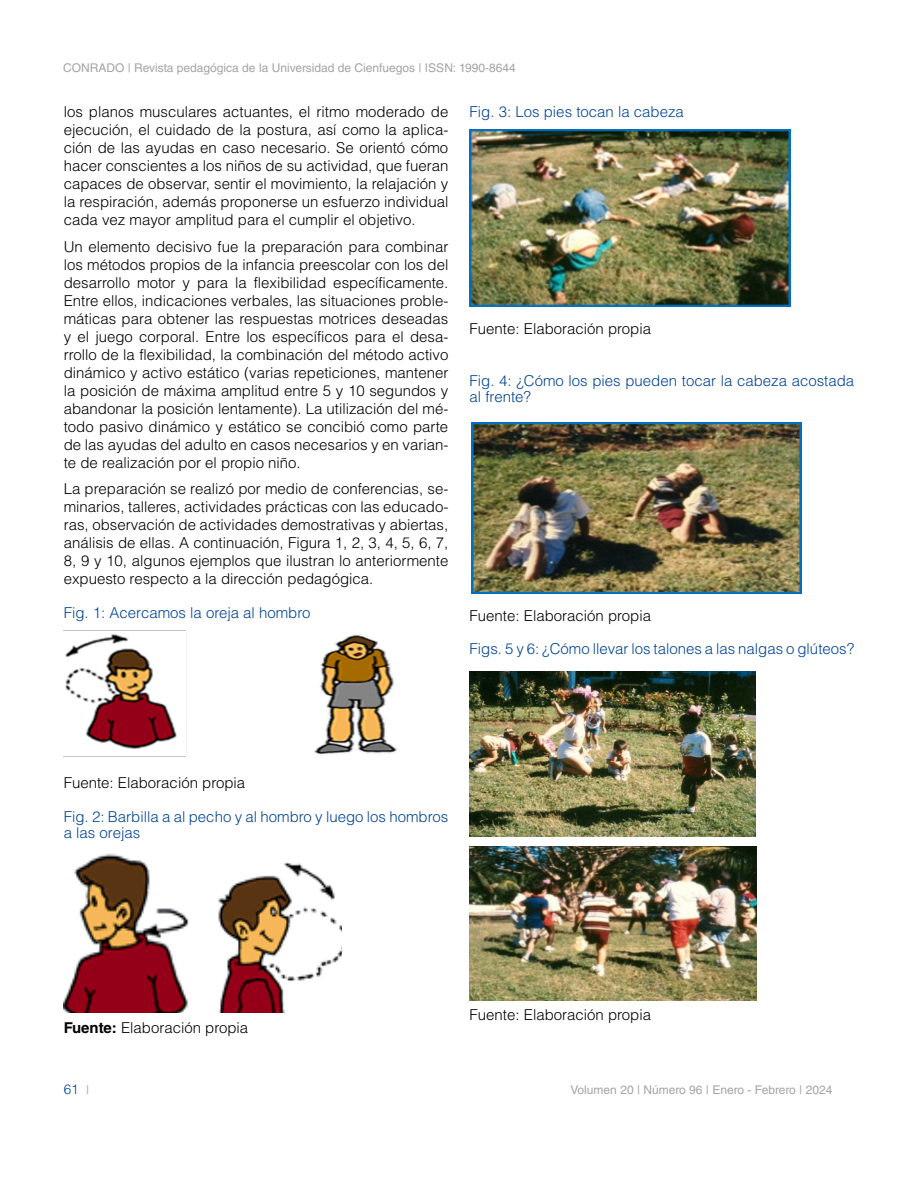
<style>
.page{position:relative;width:918px;height:1188px;background:#fff}
.page>*{position:absolute;margin:0;border:0;box-sizing:border-box;transform-origin:0 0}
.t1{font:300 15px/18px "Helvetica LT Std";color:#000;text-align:justify}
.t2{font:300 15px/16.5px "Helvetica LT Std";color:#004494}
.t3{font:300 13.5px "Helvetica LT Std";color:#004494}
.t4{font:12px "Helvetica LT Std";color:#a3a4a6}
.s1{font-weight:700}
.s2{font-weight:400;font-size:12px;color:#a3a4a6}
</style>
<div class="page">
<img style="left:64px;top:853px;width:125px;height:159px">
<img style="left:218px;top:862px;width:123px;height:151px">
<img style="left:64px;top:630px;width:333px;height:127px">
<img style="left:470px;top:129px;width:321px;height:177px">
<img style="left:472px;top:423px;width:330px;height:171px">
<img style="left:470px;top:672px;width:285px;height:164px">
<img style="left:470px;top:846px;width:287px;height:155px">
<p class="t4" style="left:63px;top:61px;width:454px">CONRADO | Revista pedagógica de la Universidad de Cienfuegos | ISSN: 1990-8644</p>
<p class="t1" style="left:64px;top:103px;width:386px">los planos musculares actuantes, el ritmo moderado de ejecución, el cuidado de la postura, así como la aplica&shy;ción de las ayudas en caso necesario. Se orientó cómo hacer conscientes a los niños de su actividad, que fueran capaces de observar, sentir el movimiento, la relajación y la respiración, además proponerse un esfuerzo individual cada vez mayor amplitud para el cumplir el objetivo.</p>
<p class="t1" style="left:64px;top:237px;width:386px">Un elemento decisivo fue la preparación para combinar los métodos propios de la infancia preescolar con los del desarrollo motor y para la flexibilidad específicamente.<br>Entre ellos, indicaciones verbales, las situaciones proble&shy;máticas para obtener las respuestas motrices deseadas y el juego corporal. Entre los específicos para el desa&shy;rrollo de la flexibilidad, la combinación del método activo dinámico y activo estático (varias repeticiones, mantener la posición de máxima amplitud entre 5 y 10 segundos y abandonar la posición lentamente). La utilización del mé&shy;todo pasivo dinámico y estático se concibió como parte de las ayudas del adulto en casos necesarios y en varian&shy;te de realización por el propio niño.</p>
<p class="t1" style="left:64px;top:480px;width:386px">La preparación se realizó por medio de conferencias, se&shy;minarios, talleres, actividades prácticas con las educado&shy;ras, observación de actividades demostrativas y abiertas, análisis de ellas. A continuación, Figura 1, 2, 3, 4, 5, 6, 7, 8, 9 y 10, algunos ejemplos que ilustran lo anteriormente expuesto respecto a la dirección pedagógica.</p>
<p class="t2" style="left:64px;top:604px;width:248px">Fig. 1: Acercamos la oreja al hombro</p>
<p class="t2" style="left:470px;top:103px;width:216px">Fig. 3: Los pies tocan la cabeza</p>
<p class="t1" style="left:470px;top:320px;width:183px">Fuente: Elaboración propia</p>
<p class="t2" style="left:470px;top:372px;width:386px">Fig. 4: ¿Cómo los pies pueden tocar la cabeza acostada al frente?</p>
<p class="t1" style="left:470px;top:606px;width:183px">Fuente: Elaboración propia</p>
<p class="t2" style="left:470px;top:640px;width:386px">Figs. 5 y 6: ¿Cómo llevar los talones a las nalgas o glúteos?</p>
<p class="t1" style="left:64px;top:774px;width:183px">Fuente: Elaboración propia</p>
<p class="t2" style="left:64px;top:808px;width:386px">Fig. 2: Barbilla a al pecho y al hombro y luego los hombros a las orejas</p>
<p class="t1" style="left:64px;top:1019px;width:186px"><span class="s1">Fuente:</span> Elaboración propia</p>
<p class="t3" style="left:64px;top:1081px;width:27px">61 <span class="s2">|</span></p>
<p class="t1" style="left:470px;top:1006px;width:183px">Fuente: Elaboración propia</p>
<p class="t4" style="left:571px;top:1083px;width:263px">Volumen 20 | Número 96 | Enero - Febrero | 2024</p>
</div>
